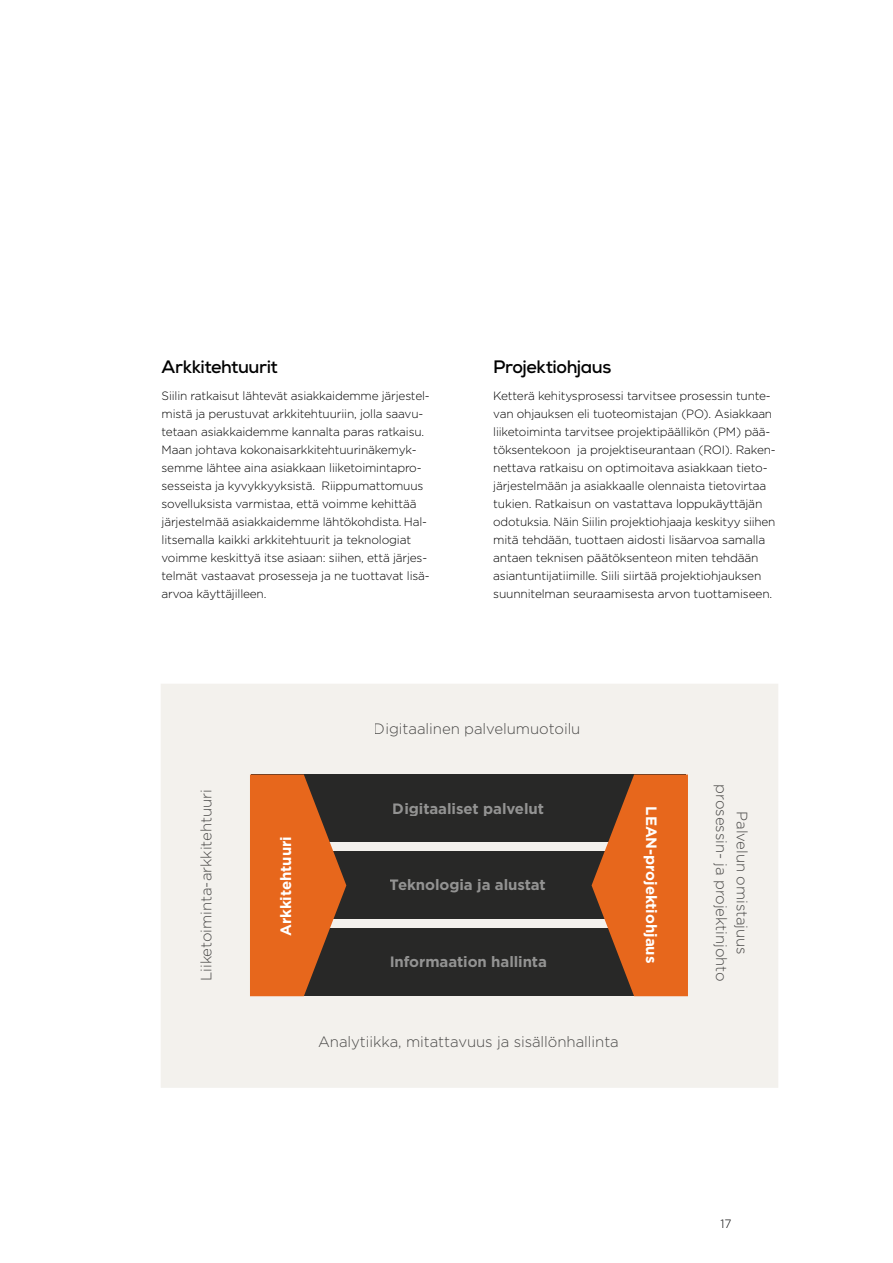
<style>
.page{position:relative;width:893px;height:1263px;background:#fff}
.page>*{position:absolute;margin:0;border:0;box-sizing:border-box;transform-origin:0 0}
.t1{font:700 18px "Nexa";letter-spacing:-.025em;color:#000}
.t2{font:300 15px/20.7px "Gotham";letter-spacing:-.005em;color:#000;text-align:center}
.t3{font:700 15px "Gotham";letter-spacing:-.005em;color:#fff}
.t4{font:300 12px/18px "Gotham";letter-spacing:-.015em;color:#000}
</style>
<div class="page">
<div style="left:161px;top:684px;width:617px;height:403px;background:#f3f1ed"></div>
<div style="left:251px;top:774px;width:435px;height:68px;background:#282827"></div>
<div style="left:251px;top:851px;width:435px;height:68px;background:#282827"></div>
<div style="left:251px;top:928px;width:435px;height:68px;background:#282827"></div>
<svg style="left:250px;top:774px;width:96px;height:222px"></svg>
<svg style="left:592px;top:774px;width:96px;height:222px"></svg>
<h1 class="t1" style="left:162px;top:355px;width:118px">Arkkitehtuurit</h1>
<p class="t4" style="left:162px;top:386px;width:270px">Siilin ratkaisut lähtevät asiakkaidemme järjestel&shy;mistä ja perustuvat arkkitehtuuriin, jolla saavu&shy;tetaan asiakkaidemme kannalta paras ratkaisu.<br>Maan johtava kokonaisarkkitehtuurinäkemyk&shy;semme lähtee aina asiakkaan liiketoimintapro&shy;sesseista ja kyvykkyyksistä. Riippumattomuus sovelluksista varmistaa, että voimme kehittää järjestelmää asiakkaidemme lähtökohdista. Hal&shy;litsemalla kaikki arkkitehtuurit ja teknologiat voimme keskittyä itse asiaan: siihen, että järjes&shy;telmät vastaavat prosesseja ja ne tuottavat lisä&shy;arvoa käyttäjilleen.</p>
<h1 class="t1" style="left:493px;top:355px;width:120px">Projektiohjaus</h1>
<p class="t4" style="left:493px;top:386px;width:284px">Ketterä kehitysprosessi tarvitsee prosessin tunte&shy;van ohjauksen eli tuoteomistajan (PO). Asiakkaan liiketoiminta tarvitsee projektipäällikön (PM) pää&shy;töksentekoon ja projektiseurantaan (ROI). Raken&shy;nettava ratkaisu on optimoitava asiakkaan tieto&shy;järjestelmään ja asiakkaalle olennaista tietovirtaa tukien. Ratkaisun on vastattava loppukäyttäjän odotuksia. Näin Siilin projektiohjaaja keskityy siihen mitä tehdään, tuottaen aidosti lisäarvoa samalla antaen teknisen päätöksenteon miten tehdään asiantuntijatiimille. Siili siirtää projektiohjauksen suunnitelman seuraamisesta arvon tuottamiseen.</p>
<p class="t2" style="left:374px;top:718px;width:208px">Digitaalinen palvelumuotoilu</p>
<p class="t2" style="left:196px;top:981px;width:193px;rotate:-90deg">Liiketoiminta-arkkitehtuuri</p>
<p class="t2" style="left:753px;top:784px;width:199px;rotate:90deg">Palvelun omistajuus prosessin- ja projektinjohto</p>
<p class="t3" style="left:393px;top:798px;width:153px">Digitaaliset palvelut</p>
<p class="t3" style="left:661px;top:806px;width:158px;rotate:90deg">LEAN-projektiohjaus</p>
<p class="t3" style="left:276px;top:936px;width:101px;rotate:-90deg">Arkkitehtuuri</p>
<p class="t3" style="left:390px;top:875px;width:157px">Teknologia ja alustat</p>
<p class="t3" style="left:389px;top:952px;width:159px">Informaation hallinta</p>
<p class="t2" style="left:318px;top:1031px;width:302px">Analytiikka, mitattavuus ja sisällönhallinta</p>
<p class="t4" style="left:720px;top:1214px;width:12px">17</p>
</div>
